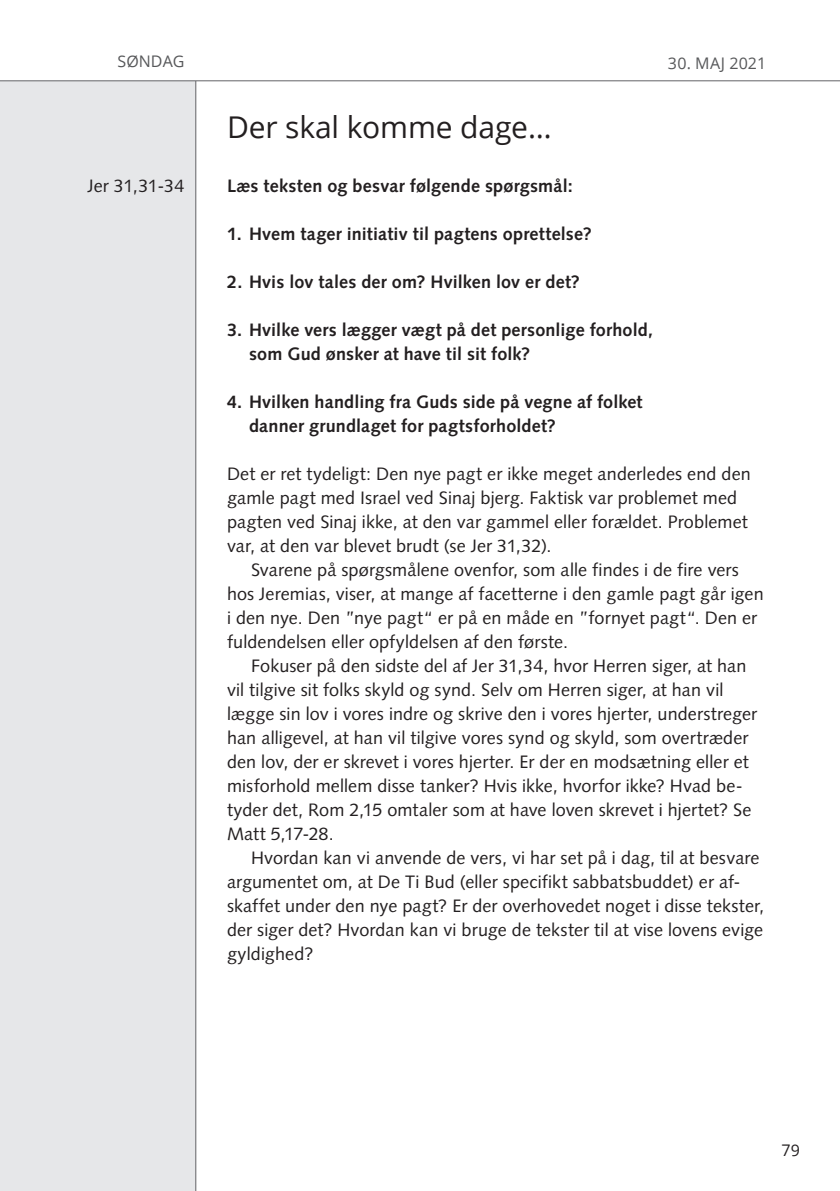
<style>
.page{position:relative;width:840px;height:1191px;background:#fff}
.page>*{position:absolute;margin:0;border:0;box-sizing:border-box;transform-origin:0 0}
.t1{font:30px "Open Sans";letter-spacing:-.005em;color:#231f20}
.t2{font:18px/24px "Syntax LT Std";letter-spacing:.005em;color:#231f20}
.t3{font:700 18px/24px "Syntax LT Std";letter-spacing:.01em;color:#231f20}
.t4{font:16px "Open Sans";letter-spacing:.02em;color:#57585a}
.t5{font:16px "Open Sans";color:#57585a}
.t6{font:16px "Open Sans";color:#231f20}
</style>
<div class="page">
<div style="left:0;top:0;width:196px;height:1191px;background:#e6e7e9"></div>
<hr style="left:195px;top:0;width:1px;height:1191px;background:#636366">
<div style="left:0;top:0;width:839px;height:81px;background:#fff"></div>
<hr style="left:0;top:80px;width:839px;height:1px;background:#636366">
<p class="t5" style="left:118px;top:50px;width:68px">SØNDAG</p>
<p class="t2" style="left:87px;top:174px;width:98px">Jer 31,31-34</p>
<h1 class="t1" style="left:227px;top:106px;width:326px">Der skal komme dage…</h1>
<p class="t4" style="left:667px;top:52px;width:100px">30. MAJ 2021</p>
<p class="t3" style="left:227px;top:174px;width:347px">Læs teksten og besvar følgende spørgsmål:</p>
<p class="t3" style="left:227px;top:222px;width:366px">1. Hvem tager initiativ til pagtens oprettelse?</p>
<p class="t3" style="left:227px;top:270px;width:354px">2. Hvis lov tales der om? Hvilken lov er det?</p>
<p class="t3" style="left:249px;top:318px;width:405px;text-indent:-22px">3. Hvilke vers lægger vægt på det personlige forhold, som Gud ønsker at have til sit folk?</p>
<p class="t3" style="left:249px;top:390px;width:395px;text-indent:-22px">4. Hvilken handling fra Guds side på vegne af folket danner grundlaget for pagtsforholdet?</p>
<p class="t2" style="left:227px;top:462px;width:525px">Det er ret tydeligt: Den nye pagt er ikke meget anderledes end den gamle pagt med Israel ved Sinaj bjerg. Faktisk var problemet med pagten ved Sinaj ikke, at den var gammel eller forældet. Problemet var, at den var blevet brudt (se Jer 31,32).</p>
<p class="t2" style="left:227px;top:558px;width:538px;text-indent:24px">Svarene på spørgsmålene ovenfor, som alle findes i de fire vers hos Jeremias, viser, at mange af facetterne i den gamle pagt går igen i den nye. Den ”nye pagt“ er på en måde en ”fornyet pagt“. Den er fuldendelsen eller opfyldelsen af den første.</p>
<p class="t2" style="left:227px;top:654px;width:531px;text-indent:24px">Fokuser på den sidste del af Jer 31,34, hvor Herren siger, at han vil tilgive sit folks skyld og synd. Selv om Herren siger, at han vil lægge sin lov i vores indre og skrive den i vores hjerter, understreger han alligevel, at han vil tilgive vores synd og skyld, som overtræder den lov, der er skrevet i vores hjerter. Er der en modsætning eller et misforhold mellem disse tanker? Hvis ikke, hvorfor ikke? Hvad be&shy;tyder det, Rom 2,15 omtaler som at have loven skrevet i hjertet? Se Matt 5,17-28.</p>
<p class="t2" style="left:227px;top:846px;width:538px;text-indent:24px">Hvordan kan vi anvende de vers, vi har set på i dag, til at besvare argumentet om, at De Ti Bud (eller specifikt sabbatsbuddet) er af&shy;skaffet under den nye pagt? Er der overhovedet noget i disse tekster, der siger det? Hvordan kan vi bruge de tekster til at vise lovens evige gyldighed?</p>
<p class="t6" style="left:781px;top:1138px;width:20px">79</p>
</div>
